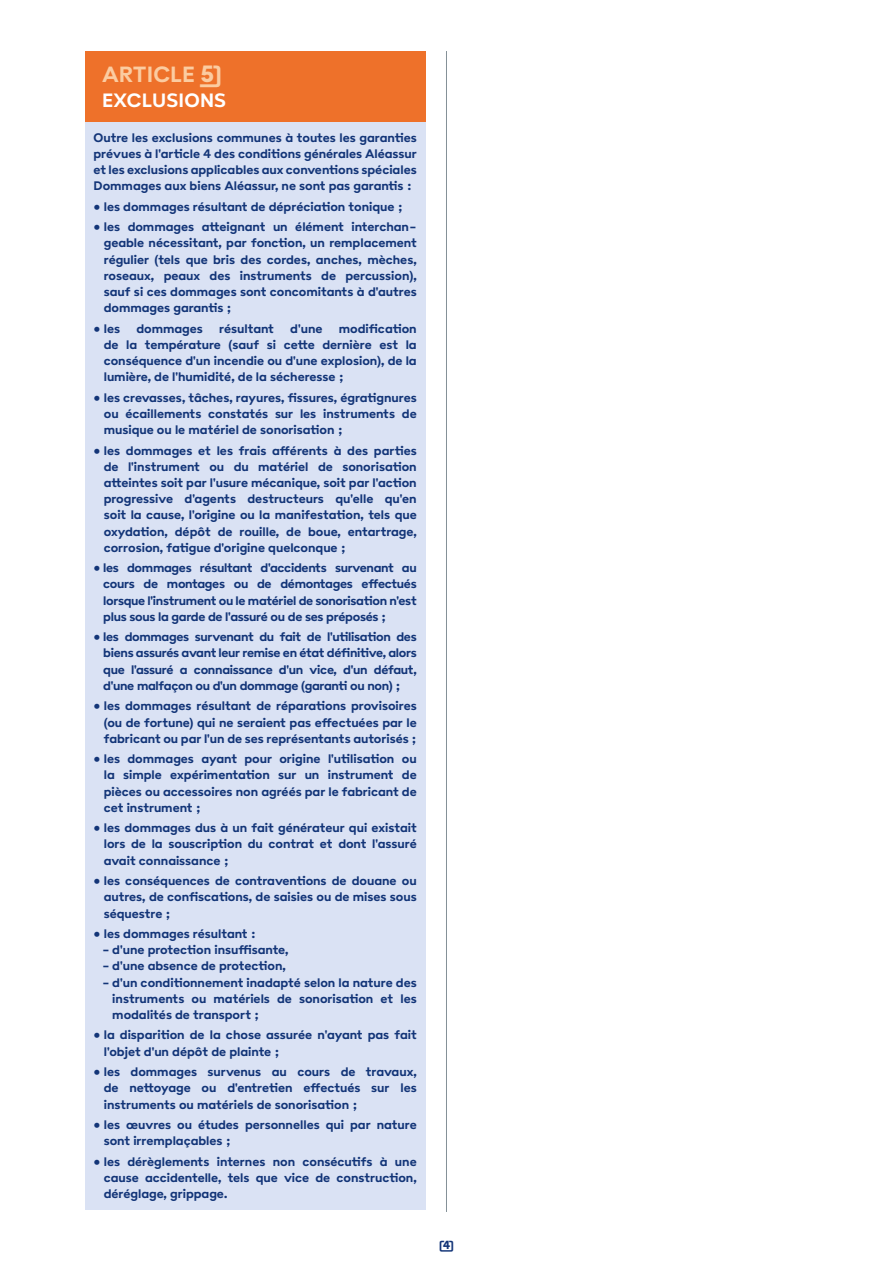
<style>
.page{position:relative;width:893px;height:1263px;background:#fff}
.page>*{position:absolute;margin:0;border:0;box-sizing:border-box;transform-origin:0 0}
.t1{font:700 24px "Poligon";color:#fbcca1}
.t2{font:700 21px "Poligon";letter-spacing:.01em;color:#fff}
.t3{font:700 13.5px/16.2px "Poligon";color:#133578;text-align:justify}
.t4{font:12px "Poligon Black Link";color:#133578}
.s1{font-family:"Poligon Black Link";font-weight:400}
</style>
<div class="page">
<hr style="left:446px;top:51px;width:1px;height:1161px;background:#859198">
<div style="left:85px;top:121px;width:340px;height:81px;background:#dae2f4"></div>
<div style="left:85px;top:190px;width:340px;height:32px;background:#dae2f4"></div>
<div style="left:85px;top:210px;width:340px;height:114px;background:#dae2f4"></div>
<div style="left:85px;top:312px;width:340px;height:81px;background:#dae2f4"></div>
<div style="left:85px;top:381px;width:340px;height:65px;background:#dae2f4"></div>
<div style="left:85px;top:434px;width:340px;height:129px;background:#dae2f4"></div>
<div style="left:85px;top:551px;width:340px;height:81px;background:#dae2f4"></div>
<div style="left:85px;top:620px;width:340px;height:81px;background:#dae2f4"></div>
<div style="left:85px;top:690px;width:340px;height:64px;background:#dae2f4"></div>
<div style="left:85px;top:742px;width:340px;height:81px;background:#dae2f4"></div>
<div style="left:85px;top:811px;width:340px;height:65px;background:#dae2f4"></div>
<div style="left:85px;top:864px;width:340px;height:65px;background:#dae2f4"></div>
<div style="left:85px;top:917px;width:340px;height:33px;background:#dae2f4"></div>
<div style="left:85px;top:950px;width:340px;height:32px;background:#dae2f4"></div>
<div style="left:85px;top:966px;width:340px;height:65px;background:#dae2f4"></div>
<div style="left:85px;top:1019px;width:340px;height:48px;background:#dae2f4"></div>
<div style="left:85px;top:1055px;width:340px;height:65px;background:#dae2f4"></div>
<div style="left:85px;top:1108px;width:340px;height:49px;background:#dae2f4"></div>
<div style="left:85px;top:1145px;width:340px;height:65px;background:#dae2f4"></div>
<div style="left:85px;top:51px;width:340px;height:70px;background:#ee712a"></div>
<h1 class="t1" style="left:102px;top:59px;width:121px">ARTICLE <span class="s1">5</span></h1>
<h2 class="t2" style="left:102px;top:88px;width:126px">EXCLUSIONS</h2>
<p class="t3" style="left:94px;top:129px;width:325px">Outre les exclusions communes à toutes les garanties prévues à l'article 4 des conditions générales Aléassur et les exclusions applicables aux conventions spéciales Dommages aux biens Aléassur, ne sont pas garantis :</p>
<p class="t3" style="left:94px;top:198px;width:311px">• les dommages résultant de dépréciation tonique ;</p>
<p class="t3" style="left:104px;top:218px;width:314px;text-indent:-10px">• les dommages atteignant un élément interchan&shy;geable nécessitant, par fonction, un remplacement régulier (tels que bris des cordes, anches, mèches, roseaux, peaux des instruments de percussion), sauf si ces dommages sont concomitants à d'autres dommages garantis ;</p>
<p class="t3" style="left:104px;top:320px;width:314px;text-indent:-10px">• les dommages résultant d'une modification de la température (sauf si cette dernière est la conséquence d'un incendie ou d'une explosion), de la lumière, de l'humidité, de la sécheresse ;</p>
<p class="t3" style="left:104px;top:389px;width:314px;text-indent:-10px">• les crevasses, tâches, rayures, fissures, égratignures ou écaillements constatés sur les instruments de musique ou le matériel de sonorisation ;</p>
<p class="t3" style="left:104px;top:442px;width:314px;text-indent:-10px">• les dommages et les frais afférents à des parties de l'instrument ou du matériel de sonorisation atteintes soit par l'usure mécanique, soit par l'action progressive d'agents destructeurs qu'elle qu'en soit la cause, l'origine ou la manifestation, tels que oxydation, dépôt de rouille, de boue, entartrage, corrosion, fatigue d'origine quelconque ;</p>
<p class="t3" style="left:103px;top:559px;width:315px;text-indent:-10px">• les dommages résultant d'accidents survenant au cours de montages ou de démontages effectués lorsque l'instrument ou le matériel de sonorisation n'est plus sous la garde de l'assuré ou de ses préposés ;</p>
<p class="t3" style="left:103px;top:628px;width:315px;text-indent:-10px">• les dommages survenant du fait de l'utilisation des biens assurés avant leur remise en état définitive, alors que l'assuré a connaissance d'un vice, d'un défaut, d'une malfaçon ou d'un dommage (garanti ou non) ;</p>
<p class="t3" style="left:104px;top:697px;width:314px;text-indent:-10px">• les dommages résultant de réparations provisoires (ou de fortune) qui ne seraient pas effectuées par le fabricant ou par l'un de ses représentants autorisés ;</p>
<p class="t3" style="left:104px;top:750px;width:314px;text-indent:-10px">• les dommages ayant pour origine l'utilisation ou la simple expérimentation sur un instrument de pièces ou accessoires non agréés par le fabricant de cet instrument ;</p>
<p class="t3" style="left:104px;top:819px;width:314px;text-indent:-10px">• les dommages dus à un fait générateur qui existait lors de la souscription du contrat et dont l'assuré avait connaissance ;</p>
<p class="t3" style="left:104px;top:872px;width:314px;text-indent:-10px">• les conséquences de contraventions de douane ou autres, de confiscations, de saisies ou de mises sous séquestre ;</p>
<p class="t3" style="left:94px;top:925px;width:164px">• les dommages résultant :</p>
<p class="t3" style="left:102px;top:941px;width:188px">- d'une protection insuffisante,</p>
<p class="t3" style="left:102px;top:957px;width:185px">- d'une absence de protection,</p>
<p class="t3" style="left:112px;top:974px;width:306px;text-indent:-10px">- d'un conditionnement inadapté selon la nature des instruments ou matériels de sonorisation et les modalités de transport ;</p>
<p class="t3" style="left:104px;top:1026px;width:314px;text-indent:-10px">• la disparition de la chose assurée n'ayant pas fait l'objet d'un dépôt de plainte ;</p>
<p class="t3" style="left:104px;top:1063px;width:314px;text-indent:-10px">• les dommages survenus au cours de travaux, de nettoyage ou d'entretien effectués sur les instruments ou matériels de sonorisation ;</p>
<p class="t3" style="left:104px;top:1116px;width:314px;text-indent:-10px">• les œuvres ou études personnelles qui par nature sont irremplaçables ;</p>
<p class="t3" style="left:104px;top:1153px;width:314px;text-indent:-10px">• les dérèglements internes non consécutifs à une cause accidentelle, tels que vice de construction, déréglage, grippage.</p>
<p class="t4" style="left:439px;top:1237px;width:16px">4</p>
</div>
